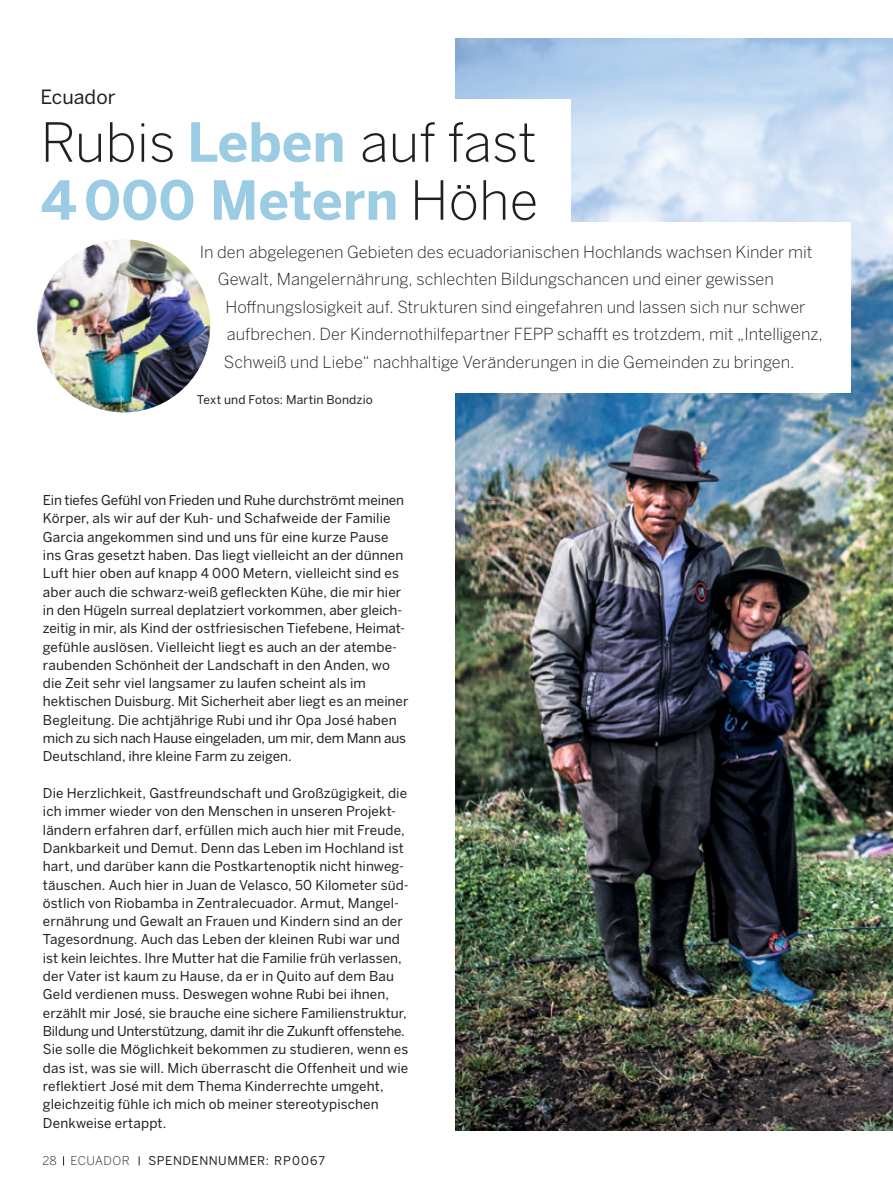
<style>
.page{position:relative;width:893px;height:1191px;background:#fff}
.page>*{position:absolute;margin:0;border:0;box-sizing:border-box;transform-origin:0 0}
.HL{font:300 53.4px "Benton Sans";color:#231f20}
.HL-2{font:700 53.4px "Benton Sans";color:#9bcce3}
.HL-3{font:19.5px "Benton Sans";color:#231f20}
.Überschrift_1{font:300 16.5px "Benton Sans";color:#231f20}
.marginal_reg_7_5pt{font:13.5px/18.3px "Benton Sans";letter-spacing:.005em;color:#231f20}
.Überschrift_1-2{font:12px "Benton Sans";letter-spacing:.01em;color:#231f20}
.quellen_6pt{font:12px "Benton Sans";letter-spacing:.04em;color:#231f20}
.quellen_6pt-2{font:300 12px "Benton Sans";letter-spacing:.03em;color:#231f20}
.s1{font-weight:700;color:#9bcce3}
.s2{font-weight:300;color:#231f20}
</style>
<div class="page">
<img style="left:455px;top:39px;width:438px;height:1091px">
<div style="left:144px;top:222px;width:706px;height:170px;background:#fff"></div>
<div style="left:400px;top:100px;width:170px;height:135px;background:#fff"></div>
<img style="left:37px;top:239px;width:173px;height:173px;border-radius:87px">
<p class="HL-3" style="left:41px;top:85px;width:76px">Ecuador</p>
<p class="HL" style="left:41px;top:111px;width:498px">Rubis <span class="s1">Leben</span> auf fast</p>
<p class="HL-2" style="left:41px;top:168px;width:499px">4 000 Metern <span class="s2">Höhe</span></p>
<p class="Überschrift_1" style="left:200px;top:242px;width:614px">In den abgelegenen Gebieten des ecuadorianischen Hochlands wachsen Kinder mit</p>
<p class="Überschrift_1" style="left:218px;top:270px;width:558px">Gewalt, Mangelernährung, schlechten Bildungschancen und einer gewissen</p>
<p class="Überschrift_1" style="left:225px;top:297px;width:582px">Hoffnungslosigkeit auf. Strukturen sind eingefahren und lassen sich nur schwer</p>
<p class="Überschrift_1" style="left:227px;top:324px;width:598px">aufbrechen. Der Kindernothilfepartner FEPP schafft es trotzdem, mit „Intelligenz,</p>
<p class="Überschrift_1" style="left:224px;top:352px;width:572px">Schweiß und Liebe“ nachhaltige Veränderungen in die Gemeinden zu bringen.</p>
<p class="Überschrift_1-2" style="left:197px;top:393px;width:178px">Text und Fotos: Martin Bondzio</p>
<p class="marginal_reg_7_5pt" style="left:43px;top:491px;width:363px">Ein tiefes Gefühl von Frieden und Ruhe durchströmt meinen Körper, als wir auf der Kuh- und Schafweide der Familie Garcia angekommen sind und uns für eine kurze Pause ins Gras gesetzt haben. Das liegt vielleicht an der dünnen Luft hier oben auf knapp 4 000 Metern, vielleicht sind es aber auch die schwarz-weiß gefleckten Kühe, die mir hier in den Hügeln surreal deplatziert vorkommen, aber gleich-</p>
<p class="marginal_reg_7_5pt" style="left:43px;top:619px;width:363px">zeitig in mir, als Kind der ostfriesischen Tiefebene, Heimat-</p>
<p class="marginal_reg_7_5pt" style="left:43px;top:637px;width:356px">gefühle auslösen. Vielleicht liegt es auch an der atembe-</p>
<p class="marginal_reg_7_5pt" style="left:43px;top:655px;width:367px">raubenden Schönheit der Landschaft in den Anden, wo die Zeit sehr viel langsamer zu laufen scheint als im hektischen Duisburg. Mit Sicherheit aber liegt es an meiner Begleitung. Die achtjährige Rubi und ihr Opa José haben mich zu sich nach Hause eingeladen, um mir, dem Mann aus Deutschland, ihre kleine Farm zu zeigen.</p>
<p class="marginal_reg_7_5pt" style="left:43px;top:783px;width:367px">Die Herzlichkeit, Gastfreundschaft und Großzügigkeit, die ich immer wieder von den Menschen in unseren Projekt&shy;ländern erfahren darf, erfüllen mich auch hier mit Freude, Dankbarkeit und Demut. Denn das Leben im Hochland ist hart, und darüber kann die Postkartenoptik nicht hinweg&shy;täuschen. Auch hier in Juan de Velasco, 50 Kilometer süd-</p>
<p class="marginal_reg_7_5pt" style="left:43px;top:893px;width:367px">östlich von Riobamba in Zentralecuador. Armut, Mangel&shy;ernährung und Gewalt an Frauen und Kindern sind an der Tagesordnung. Auch das Leben der kleinen Rubi war und ist kein leichtes. Ihre Mutter hat die Familie früh verlassen, der Vater ist kaum zu Hause, da er in Quito auf dem Bau Geld verdienen muss. Deswegen wohne Rubi bei ihnen, erzählt mir José, sie brauche eine sichere Familienstruktur, Bildung und Unterstützung, damit ihr die Zukunft offenstehe.<br>Sie solle die Möglichkeit bekommen zu studieren, wenn es das ist, was sie will. Mich überrascht die Offenheit und wie reflektiert José mit dem Thema Kinderrechte umgeht, gleichzeitig fühle ich mich ob meiner stereotypischen Denkweise ertappt.</p>
<p class="quellen_6pt-2" style="left:43px;top:1154px;width:16px">28</p>
<p class="quellen_6pt-2" style="left:71px;top:1154px;width:61px">ECUADOR</p>
<p class="quellen_6pt" style="left:149px;top:1154px;width:178px">SPENDENNUMMER: RP0067</p>
</div>
